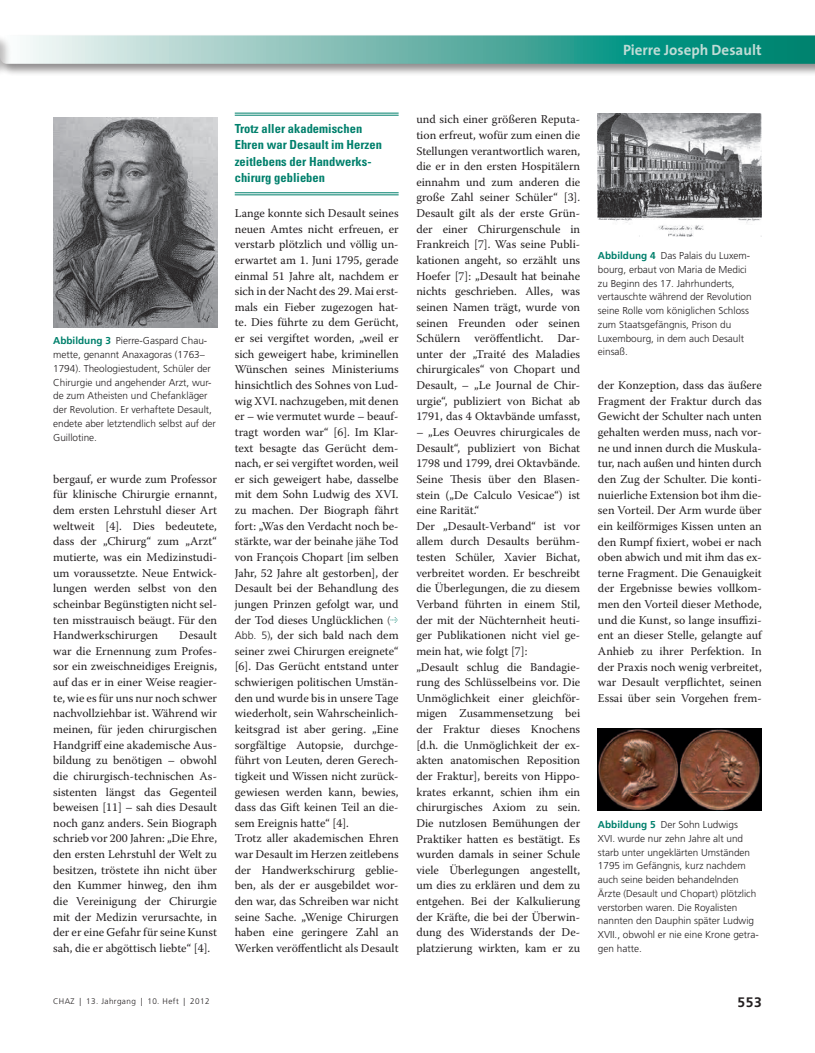
<style>
.page{position:relative;width:815px;height:1053px;background:#fff}
.page>*{position:absolute;margin:0;border:0;box-sizing:border-box;transform-origin:0 0}
.t1{font:700 15px "The Sans";color:#c0dcd6}
.t2{font:700 13.75px "Frutiger LT Std";color:#231f20}
.t3{font:700 condensed 12.5px/16.2px "Univers LT Std";color:#00806c}
.t4{font:11.88px/15.6px "Warnock Pro";color:#231f20;text-align:justify}
.t5{font:300 10px/13.8px "Frutiger LT Std";color:#231f20}
.t6{font:300 8.12px "Frutiger LT Std";letter-spacing:.05em;color:#231f20}
.s1{font-weight:700;color:#00806c}
.s2{font-family:"Frutiger LT Std";font-weight:300;font-size:10.62px}
</style>
<div class="page">
<div style="left:0;top:33px;width:815px;height:43px;background:#231f20;opacity:.5"></div>
<div style="left:0;top:33px;width:12px;height:43px;background:#231f20;opacity:.3"></div>
<svg style="left:0;top:35px;width:815px;height:29px;background:#6db8ae"></svg>
<hr style="left:235px;top:113px;width:164px;height:1px;background:#00806c">
<hr style="left:235px;top:115px;width:164px;height:1px;background:#00806c">
<hr style="left:235px;top:192px;width:164px;height:1px;background:#00806c">
<hr style="left:235px;top:195px;width:164px;height:1px;background:#00806c">
<img style="left:53px;top:117px;width:164px;height:210px">
<img style="left:598px;top:113px;width:164px;height:124px">
<img style="left:598px;top:728px;width:164px;height:82px">
<p class="t1" style="left:623px;top:38px;width:140px">Pierre Joseph Desault</p>
<p class="t5" style="left:53px;top:334px;width:164px"><span class="s1">Abbildung 3</span> Pierre-Gaspard Chau&shy;mette, genannt Anaxagoras (1763– 1794). Theologiestudent, Schüler der Chirurgie und angehender Arzt, wur&shy;de zum Atheisten und Chefankläger der Revolution. Er verhaftete Desault, endete aber letztendlich selbst auf der Guillotine.</p>
<p class="t4" style="left:53px;top:471px;width:165px">bergauf, er wurde zum Professor für klinische Chirurgie ernannt, dem ersten Lehrstuhl dieser Art weltweit [4]. Dies bedeutete, dass der „Chirurg“ zum „Arzt“ mutierte, was ein Medizinstudi&shy;um voraussetzte. Neue Entwick&shy;lungen werden selbst von den scheinbar Begünstigten nicht sel&shy;ten misstrauisch beäugt. Für den Handwerkschirurgen</p>
<p class="t4" style="left:53px;top:627px;width:165px;text-indent:126px">Desault war die Ernennung zum Profes&shy;sor ein zweischneidiges Ereignis, auf das er in einer Weise reagier&shy;te, wie es für uns nur noch schwer nachvollziehbar ist. Während wir meinen, für jeden chirurgischen Handgriff eine akademische Aus&shy;bildung zu benötigen – obwohl die chirurgisch-technischen As&shy;sistenten längst das Gegenteil beweisen [11] – sah dies Desault noch ganz anders. Sein Biograph schrieb vor 200 Jahren: „Die Ehre, den ersten Lehrstuhl der Welt zu besitzen, tröstete ihn nicht über den Kummer hinweg, den ihm die Vereinigung der Chirurgie mit der Medizin verursachte, in der er eine Gefahr für seine Kunst sah, die er abgöttisch liebte“ [4].</p>
<p class="t3" style="left:235px;top:120px;width:149px">Trotz aller akademischen<br>Ehren war Desault im Herzen zeitlebens der Handwerks&shy;chirurg geblieben</p>
<p class="t4" style="left:235px;top:205px;width:165px;text-align:left">Lange konnte sich Desault seines neuen Amtes nicht erfreuen, er verstarb plötzlich und völlig un&shy;erwartet am 1. Juni 1795, gerade einmal 51 Jahre alt, nachdem er sich in der Nacht des 29. Mai erst&shy;mals ein Fieber zugezogen hat&shy;te. Dies führte zu dem Gerücht, er sei vergiftet worden, „weil er sich geweigert habe, kriminellen<br>Wünschen seines Ministeriums hinsichtlich des Sohnes von Lud&shy;wig XVI. nachzugeben, mit denen er – wie vermutet wurde – beauf&shy;tragt worden war“ [6]. Im Klar&shy;text besagte das Gerücht dem&shy;nach, er sei vergiftet worden, weil er sich geweigert habe, dasselbe mit dem Sohn Ludwig des XVI. zu machen. Der Biograph fährt fort: „Was den Verdacht noch be&shy;stärkte, war der beinahe jähe Tod von François Chopart [im selben<br>Jahr, 52 Jahre alt gestorben], der<br>Desault bei der Behandlung des jungen Prinzen gefolgt war, und der Tod dieses Unglücklichen <span class="s2">(<br>Abb. 5)</span>, der sich bald nach dem seiner zwei Chirurgen ereignete“ [6]. Das Gerücht entstand unter schwierigen politischen Umstän&shy;den und wurde bis in unsere Tage wiederholt, sein Wahrscheinlich&shy;keitsgrad ist aber gering. „Eine sorgfältige Autopsie, durchge&shy;führt von Leuten, deren Gerech&shy;tigkeit und Wissen nicht zurück&shy;gewiesen werden kann, bewies, dass das Gift keinen Teil an die&shy;sem Ereignis hatte“ [4].<br>Trotz aller akademischen Ehren war Desault im Herzen zeitlebens der Handwerkschirurg geblie&shy;ben, als der er ausgebildet wor&shy;den war, das Schreiben war nicht seine Sache. „Wenige Chirurgen haben eine geringere Zahl an<br>Werken veröffentlicht als Desault</p>
<p class="t4" style="left:416px;top:111px;width:165px">und sich einer größeren Reputa&shy;tion erfreut, wofür zum einen die Stellungen verantwortlich waren, die er in den ersten Hospitälern einnahm und zum anderen die große Zahl seiner Schüler“ [3].<br>Desault gilt als der erste Grün&shy;der einer Chirurgenschule in Frankreich [7]. Was seine Publi&shy;kationen angeht, so erzählt uns Hoefer [7]: „Desault hat beinahe nichts geschrieben. Alles, was seinen Namen trägt, wurde von seinen Freunden oder seinen Schülern veröffentlicht. Dar&shy;unter der „Traité des Maladies chirurgicales“ von Chopart und Desault, – „Le Journal de Chir&shy;urgie“, publiziert von Bichat ab 1791, das 4 Oktavbände umfasst,</p>
<p class="t4" style="left:416px;top:424px;width:165px;text-align:left">– „Les Oeuvres chirurgicales de<br>Desault“, publiziert von Bichat<br>1798 und 1799, drei Oktavbände.<br>Seine Thesis über den Blasen&shy;stein („De Calculo Vesicae“) ist eine Rarität.“<br>Der „Desault-Verband“ ist vor allem durch Desaults berühm&shy;testen Schüler, Xavier Bichat, verbreitet worden. Er beschreibt die Überlegungen, die zu diesem<br>Verband führten in einem Stil, der mit der Nüchternheit heuti&shy;ger Publikationen nicht viel ge&shy;mein hat, wie folgt [7]:<br>„Desault schlug die Bandagie&shy;rung des Schlüsselbeins vor. Die<br>Unmöglichkeit einer gleichför&shy;migen Zusammensetzung bei der Fraktur dieses Knochens [d.h. die Unmöglichkeit der ex&shy;akten anatomischen Reposition der Fraktur], bereits von Hippo&shy;krates erkannt, schien ihm ein chirurgisches Axiom zu sein.<br>Die nutzlosen Bemühungen der<br>Praktiker hatten es bestätigt. Es wurden damals in seiner Schule viele Überlegungen angestellt, um dies zu erklären und dem zu entgehen. Bei der Kalkulierung der Kräfte, die bei der Überwin&shy;dung des Widerstands der De&shy;platzierung wirkten, kam er zu</p>
<p class="t5" style="left:598px;top:249px;width:155px"><span class="s1">Abbildung 4</span> Das Palais du Luxem&shy;bourg, erbaut von Maria de Medici zu Beginn des 17. Jahrhunderts, vertauschte während der Revolution seine Rolle vom königlichen Schloss zum Staatsgefängnis, Prison du<br>Luxembourg, in dem auch Desault einsaß.</p>
<p class="t4" style="left:598px;top:377px;width:165px">der Konzeption, dass das äußere Fragment der Fraktur durch das Gewicht der Schulter nach unten gehalten werden muss, nach vor&shy;ne und innen durch die Muskula&shy;tur, nach außen und hinten durch den Zug der Schulter. Die konti&shy;nuierliche Extension bot ihm die&shy;sen Vorteil. Der Arm wurde über ein keilförmiges Kissen unten an den Rumpf fixiert, wobei er nach oben abwich und mit ihm das ex&shy;terne Fragment. Die Genauigkeit der Ergebnisse bewies vollkom&shy;men den Vorteil dieser Methode, und die Kunst, so lange insuffizi&shy;ent an dieser Stelle, gelangte auf Anhieb zu ihrer Perfektion. In der Praxis noch wenig verbreitet, war Desault verpflichtet, seinen Essai über sein Vorgehen frem-</p>
<p class="t5" style="left:598px;top:817px;width:162px"><span class="s1">Abbildung 5</span> Der Sohn Ludwigs<br>XVI. wurde nur zehn Jahre alt und starb unter ungeklärten Umständen<br>1795 im Gefängnis, kurz nachdem auch seine beiden behandelnden<br>Ärzte (Desault und Chopart) plötzlich verstorben waren. Die Royalisten nannten den Dauphin später Ludwig<br>XVII., obwohl er nie eine Krone getra&shy;gen hatte.</p>
<p class="t6" style="left:53px;top:996px;width:158px">CHAZ | 13. Jahrgang | 10. Heft | 2012</p>
<p class="t2" style="left:738px;top:994px;width:26px">553</p>
</div>
